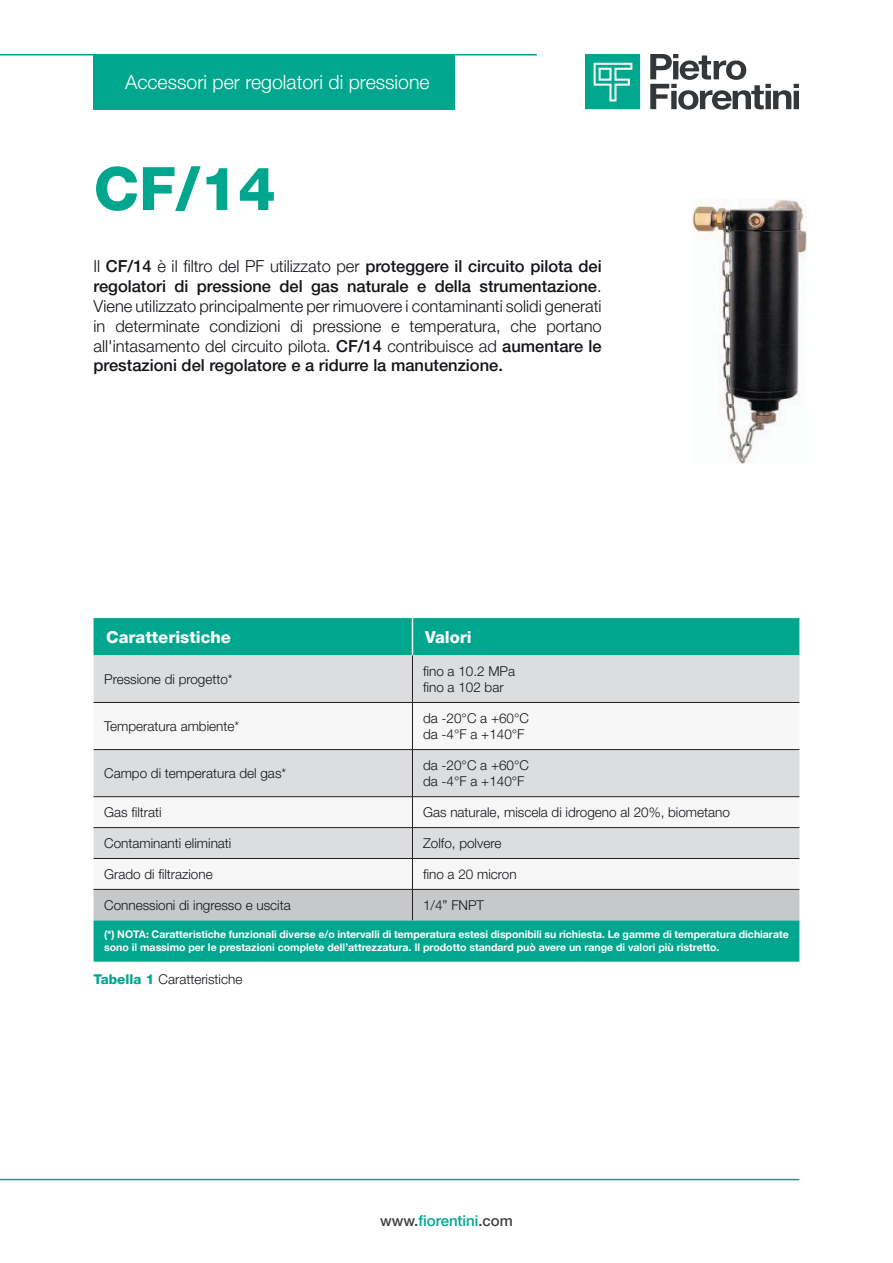
<style>
.page{position:relative;width:893px;height:1263px;background:#fff}
.page>*{position:absolute;margin:0;border:0;box-sizing:border-box;transform-origin:0 0}
.Titolo_Capitolo{font:800 60px "Helvetica Neue LT Pro";color:#00a78e}
.t1{font:300 19.5px "Helvetica Neue LT Pro";color:#fff}
.Testo{font:300 16.5px/19.8px "Helvetica Neue LT Pro";color:#121418;text-align:justify}
.titoli_tabella_bianc{font:800 16.5px "Helvetica Neue LT Pro";color:#fff}
.titoletto_technische{font:500 15px "Helvetica Neue LT Pro";color:#00a78e}
.testo_tabella{font:300 13.5px "Helvetica Neue LT Pro";color:#121418}
.testo_tabella-2{font:700 10.5px/12.6px "Helvetica Neue LT Pro";color:#fff}
.s1{font-weight:500}
.s2{font-weight:800;color:#00a78e}
.s3{color:#414243}
</style>
<div class="page">
<hr style="left:0;top:54px;width:537px;height:2px;background:#00a78e">
<hr style="left:0;top:1179px;width:799px;height:1px;background:#00a78e">
<svg style="left:650px;top:54px;width:149px;height:56px"></svg>
<svg style="left:585px;top:54px;width:55px;height:55px;background:#25b39e"></svg>
<div style="left:94px;top:55px;width:361px;height:55px;background:#00a78e"></div>
<img style="left:692px;top:199px;width:114px;height:264px">
<div style="left:94px;top:618px;width:705px;height:344px;background:#00a78e"></div>
<div style="left:94px;top:655px;width:705px;height:47px;background:#dcdddf"></div>
<svg style="left:94px;top:703px;width:705px;height:186px"></svg>
<div style="left:94px;top:890px;width:705px;height:30px;background:#c7c8ca"></div>
<hr style="left:412px;top:618px;width:1px;height:37px;background:#fff">
<hr style="left:412px;top:655px;width:1px;height:47px;background:#231f20">
<hr style="left:94px;top:702px;width:318px;height:1px;background:#231f20">
<hr style="left:412px;top:702px;width:387px;height:1px;background:#231f20">
<hr style="left:412px;top:703px;width:1px;height:46px;background:#231f20">
<hr style="left:94px;top:749px;width:318px;height:1px;background:#231f20">
<hr style="left:412px;top:749px;width:387px;height:1px;background:#231f20">
<hr style="left:412px;top:750px;width:1px;height:46px;background:#231f20">
<hr style="left:94px;top:796px;width:318px;height:1px;background:#231f20">
<hr style="left:412px;top:796px;width:387px;height:1px;background:#231f20">
<hr style="left:412px;top:797px;width:1px;height:30px;background:#231f20">
<hr style="left:94px;top:827px;width:318px;height:1px;background:#231f20">
<hr style="left:412px;top:827px;width:387px;height:1px;background:#231f20">
<hr style="left:412px;top:828px;width:1px;height:30px;background:#231f20">
<hr style="left:94px;top:858px;width:318px;height:1px;background:#231f20">
<hr style="left:412px;top:858px;width:387px;height:1px;background:#231f20">
<hr style="left:412px;top:859px;width:1px;height:30px;background:#231f20">
<hr style="left:94px;top:889px;width:318px;height:1px;background:#231f20">
<hr style="left:412px;top:889px;width:387px;height:1px;background:#231f20">
<hr style="left:412px;top:889px;width:1px;height:31px;background:#231f20">
<p class="t1" style="left:125px;top:70px;width:306px">Accessori per regolatori di pressione</p>
<p class="Titolo_Capitolo" style="left:94px;top:153px;width:184px">CF/14</p>
<p class="Testo" style="left:94px;top:256px;width:510px">Il <span class="s1">CF/14</span> è il filtro del PF utilizzato per <span class="s1">proteggere il circuito pilota dei regolatori di pressione del gas naturale e della strumentazione</span>.<br>Viene utilizzato principalmente per rimuovere i contaminanti solidi generati in determinate condizioni di pressione e temperatura, che portano all'intasamento del circuito pilota. <span class="s1">CF/14</span> contribuisce ad <span class="s1">aumentare le prestazioni del regolatore e a ridurre la manutenzione.</span></p>
<p class="titoli_tabella_bianc" style="left:106px;top:627px;width:126px">Caratteristiche</p>
<p class="titoli_tabella_bianc" style="left:425px;top:627px;width:48px">Valori</p>
<p class="testo_tabella" style="left:104px;top:671px;width:130px">Pressione di progetto*</p>
<p class="testo_tabella" style="left:423px;top:663px;width:94px">fino a 10.2 MPa</p>
<p class="testo_tabella" style="left:423px;top:679px;width:82px">fino a 102 bar</p>
<p class="testo_tabella" style="left:104px;top:718px;width:137px">Temperatura ambiente*</p>
<p class="testo_tabella" style="left:104px;top:765px;width:184px">Campo di temperatura del gas*</p>
<p class="testo_tabella" style="left:423px;top:710px;width:107px">da -20°C a +60°C</p>
<p class="testo_tabella" style="left:423px;top:726px;width:103px">da -4°F a +140°F</p>
<p class="testo_tabella" style="left:423px;top:757px;width:107px">da -20°C a +60°C</p>
<p class="testo_tabella" style="left:423px;top:773px;width:103px">da -4°F a +140°F</p>
<p class="testo_tabella" style="left:104px;top:804px;width:59px">Gas filtrati</p>
<p class="testo_tabella" style="left:423px;top:804px;width:308px">Gas naturale, miscela di idrogeno al 20%, biometano</p>
<p class="testo_tabella" style="left:104px;top:835px;width:129px">Contaminanti eliminati</p>
<p class="testo_tabella" style="left:423px;top:835px;width:80px">Zolfo, polvere</p>
<p class="testo_tabella" style="left:104px;top:866px;width:110px">Grado di filtrazione</p>
<p class="testo_tabella" style="left:423px;top:866px;width:95px">fino a 20 micron</p>
<p class="testo_tabella" style="left:104px;top:896px;width:188px">Connessioni di ingresso e uscita</p>
<p class="testo_tabella" style="left:423px;top:896px;width:63px">1/4” FNPT</p>
<p class="testo_tabella-2" style="left:104px;top:928px;width:686px">(*) NOTA: Caratteristiche funzionali diverse e/o intervalli di temperatura estesi disponibili su richiesta. Le gamme di temperatura dichiarate sono il massimo per le prestazioni complete dell’attrezzatura. Il prodotto standard può avere un range di valori più ristretto.</p>
<p class="testo_tabella" style="left:94px;top:971px;width:150px"><span class="s2">Tabella 1</span> Caratteristiche</p>
<p class="titoletto_technische" style="left:380px;top:1211px;width:134px"><span class="s3">www.</span>fiorentini<span class="s3">.com</span></p>
</div>
